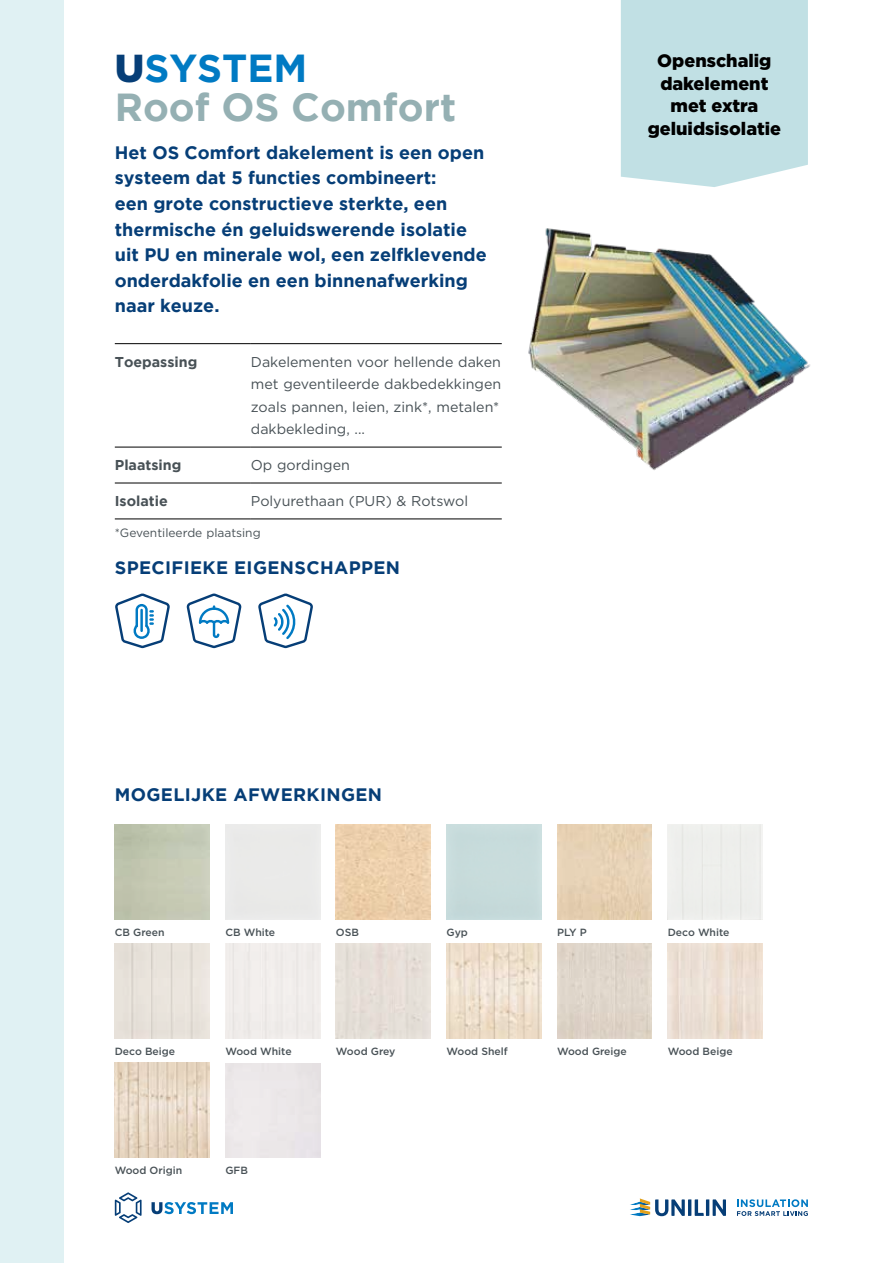
<style>
.page{position:relative;width:893px;height:1263px;background:#fff}
.page>*{position:absolute;margin:0;border:0;box-sizing:border-box;transform-origin:0 0}
.t1{font:700 39px/39px "Gotham";color:#95b0b3}
.t2{font:700 18px/25.5px "Gotham";color:#063e77}
.t3{font:900 18px/22.5px "Gotham";color:#000;text-align:center}
.t4{font:700 18px "Gotham";letter-spacing:.02em;color:#063e77}
.t5{font:14.25px/22.5px "Gotham";color:#485156}
.t6{font:700 14.25px "Gotham";color:#485156}
.t7{font:12px "Gotham";color:#485156}
.t8{font:500 10.5px "Gotham";color:#485156}
.s1{font-weight:900;color:#063e77}
.s2{color:#007ac3}
</style>
<div class="page">
<div style="left:0;top:0;width:64px;height:1263px;background:#e0f1f3"></div>
<svg style="left:152px;top:1202px;width:81px;height:12px"></svg>
<svg style="left:115px;top:1192px;width:27px;height:31px"></svg>
<svg style="left:630px;top:1198px;width:96px;height:18px"></svg>
<svg style="left:737px;top:1199px;width:71px;height:17px"></svg>
<hr style="left:115px;top:343px;width:136px;height:1px;background:#000">
<hr style="left:251px;top:343px;width:251px;height:1px;background:#000">
<hr style="left:115px;top:447px;width:136px;height:1px;background:#000">
<hr style="left:251px;top:447px;width:251px;height:1px;background:#000">
<hr style="left:115px;top:483px;width:136px;height:1px;background:#000">
<hr style="left:251px;top:483px;width:251px;height:1px;background:#000">
<hr style="left:115px;top:519px;width:136px;height:1px;background:#000">
<hr style="left:251px;top:519px;width:251px;height:1px;background:#000">
<img style="left:528px;top:228px;width:282px;height:242px">
<svg style="left:115px;top:593px;width:55px;height:55px"></svg>
<img style="left:115px;top:944px;width:95px;height:94px">
<img style="left:447px;top:944px;width:94px;height:94px">
<img style="left:557px;top:824px;width:95px;height:95px">
<img style="left:336px;top:824px;width:95px;height:95px">
<div style="left:668px;top:824px;width:94px;height:95px;background:#eeeeec"></div>
<div style="left:621px;top:0;width:187px;height:187px;background:#c1e0e4"></div>
<img style="left:668px;top:944px;width:94px;height:95px">
<div style="left:557px;top:944px;width:95px;height:95px;background:#dfd5c9"></div>
<svg style="left:186px;top:593px;width:56px;height:55px"></svg>
<svg style="left:258px;top:593px;width:55px;height:55px"></svg>
<img style="left:115px;top:1063px;width:95px;height:95px">
<h1 class="t1" style="left:115px;top:48px;width:343px"><span class="s1">U</span><span class="s2">SYSTEM<br></span>Roof OS Comfort</h1>
<p class="t2" style="left:115px;top:139px;width:373px">Het OS Comfort dakelement is een open systeem dat 5 functies combineert:<br>een grote constructieve sterkte, een thermische én geluidswerende isolatie uit PU en minerale wol, een zelfklevende onderdakfolie en een binnenafwerking naar keuze.</p>
<p class="t6" style="left:115px;top:353px;width:84px">Toepassing</p>
<p class="t5" style="left:251px;top:350px;width:252px">Dakelementen voor hellende daken met geventileerde dakbedekkingen zoals pannen, leien, zink*, metalen* dakbekleding, ...</p>
<p class="t6" style="left:115px;top:457px;width:68px">Plaatsing</p>
<p class="t5" style="left:251px;top:454px;width:101px">Op gordingen</p>
<p class="t6" style="left:115px;top:493px;width:55px">Isolatie</p>
<p class="t5" style="left:251px;top:490px;width:219px">Polyurethaan (PUR) &amp; Rotswol</p>
<p class="t7" style="left:115px;top:525px;width:147px">*Geventileerde plaatsing</p>
<p class="t4" style="left:115px;top:557px;width:287px">SPECIFIEKE EIGENSCHAPPEN</p>
<p class="t4" style="left:115px;top:784px;width:269px">MOGELIJKE AFWERKINGEN</p>
<p class="t3" style="left:648px;top:49px;width:135px">Openschalig dakelement met extra geluidsisolatie</p>
<p class="t8" style="left:115px;top:925px;width:51px">CB Green</p>
<p class="t8" style="left:225px;top:925px;width:51px">CB White</p>
<p class="t8" style="left:336px;top:925px;width:25px">OSB</p>
<p class="t8" style="left:447px;top:925px;width:23px">Gyp</p>
<p class="t8" style="left:557px;top:925px;width:31px">PLY P</p>
<p class="t8" style="left:668px;top:925px;width:63px">Deco White</p>
<p class="t8" style="left:115px;top:1044px;width:62px">Deco Beige</p>
<p class="t8" style="left:225px;top:1044px;width:68px">Wood White</p>
<p class="t8" style="left:336px;top:1044px;width:61px">Wood Grey</p>
<p class="t8" style="left:447px;top:1044px;width:63px">Wood Shelf</p>
<p class="t8" style="left:115px;top:1163px;width:69px">Wood Origin</p>
<p class="t8" style="left:225px;top:1163px;width:24px">GFB</p>
<p class="t8" style="left:557px;top:1044px;width:71px">Wood Greige</p>
<p class="t8" style="left:668px;top:1044px;width:67px">Wood Beige</p>
</div>
